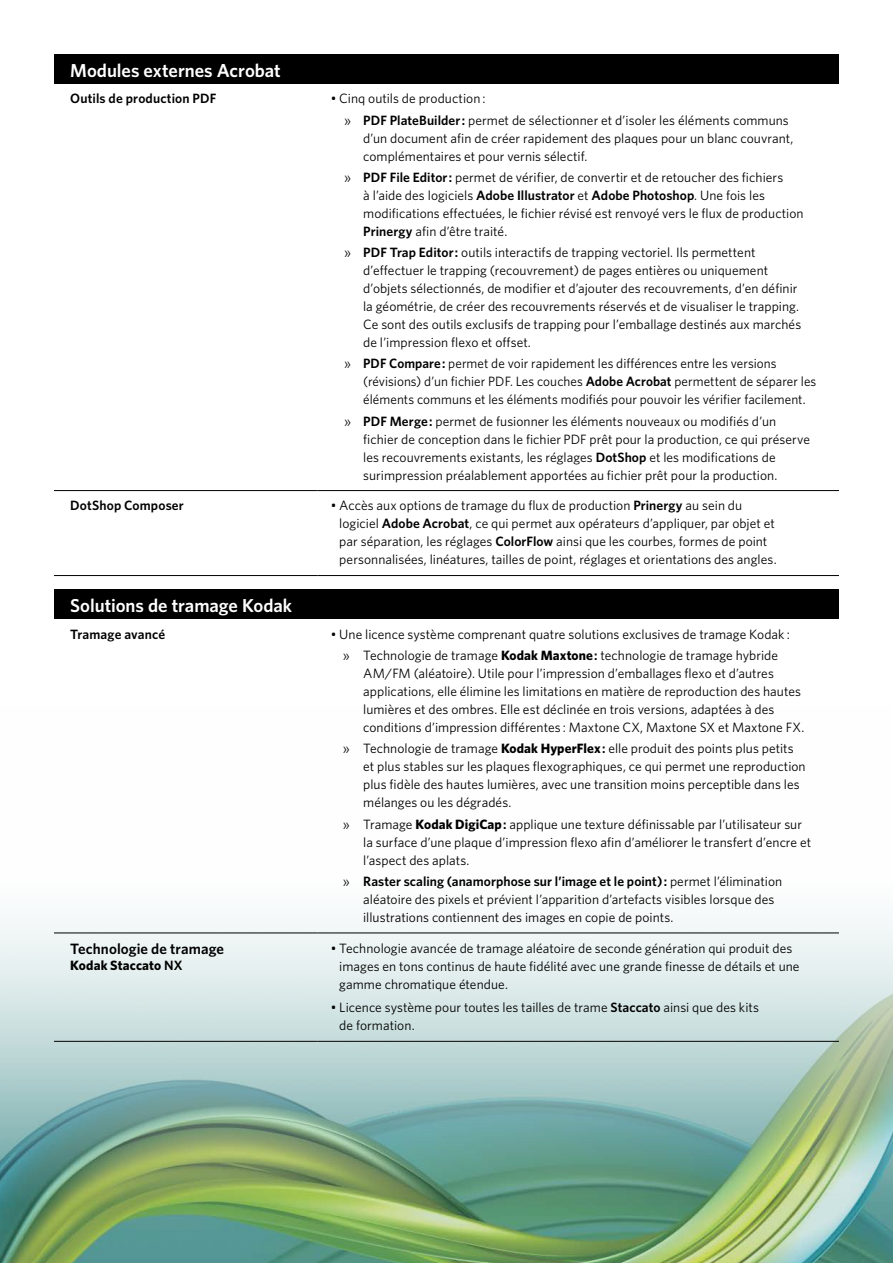
<style>
.page{position:relative;width:893px;height:1263px;background:#fff}
.page>*{position:absolute;margin:0;border:0;box-sizing:border-box;transform-origin:0 0}
.t1{font:600 18.75px "Whitney K";color:#fff}
.t2{font:600 15px "Whitney K";letter-spacing:.005em;color:#000}
.t3{font:13.5px/18px "Whitney K";letter-spacing:.005em;color:#000}
.t4{font:600 13.5px "Whitney K";letter-spacing:.01em;color:#000}
.t5{font:700 13.5px "Whitney K";letter-spacing:.01em;color:#000}
.s1{font-weight:600}
.s2{font-weight:700}
</style>
<div class="page">
<img style="left:0;top:919px;width:893px;height:344px">
<div style="left:54px;top:54px;width:785px;height:29px;background:#000"></div>
<hr style="left:54px;top:575px;width:263px;height:1px;background:#000">
<hr style="left:317px;top:575px;width:522px;height:1px;background:#000">
<hr style="left:54px;top:490px;width:263px;height:1px;background:#000">
<hr style="left:317px;top:490px;width:522px;height:1px;background:#000">
<div style="left:54px;top:590px;width:785px;height:29px;background:#000"></div>
<hr style="left:54px;top:932px;width:263px;height:1px;background:#000">
<hr style="left:317px;top:932px;width:522px;height:1px;background:#000">
<hr style="left:54px;top:1041px;width:263px;height:1px;background:#000">
<hr style="left:317px;top:1041px;width:522px;height:1px;background:#000">
<h1 class="t1" style="left:70px;top:58px;width:212px">Modules externes Acrobat</h1>
<p class="t4" style="left:70px;top:90px;width:148px">Outils de production PDF</p>
<p class="t3" style="left:344px;top:88px;width:446px;line-height:21.3px;text-indent:-14px">• Cinq outils de production :<br>» <span class="s1">PDF PlateBuilder :</span> permet de sélectionner et d’isoler les éléments communs</p>
<p class="t3" style="left:363px;top:128px;width:432px">d’un document afin de créer rapidement des plaques pour un blanc couvrant, complémentaires et pour vernis sélectif.</p>
<p class="t3" style="left:363px;top:168px;width:442px;text-indent:-19px">» <span class="s1">PDF File Editor :</span> permet de vérifier, de convertir et de retoucher des fichiers<br>à l’aide des logiciels <span class="s1">Adobe Illustrator</span> et <span class="s1">Adobe Photoshop</span>. Une fois les modifications effectuées, le fichier révisé est renvoyé vers le flux de production <span class="s1">Prinergy</span> afin d’être traité.</p>
<p class="t3" style="left:363px;top:243px;width:440px;text-indent:-19px">» <span class="s1">PDF Trap Editor :</span> outils interactifs de trapping vectoriel. Ils permettent d’effectuer le trapping (recouvrement) de pages entières ou uniquement d’objets sélectionnés, de modifier et d’ajouter des recouvrements, d’en définir la géométrie, de créer des recouvrements réservés et de visualiser le trapping.<br>Ce sont des outils exclusifs de trapping pour l’emballage destinés aux marchés de l’impression flexo et offset.</p>
<p class="t3" style="left:363px;top:354px;width:455px;text-indent:-19px">» <span class="s1">PDF Compare :</span> permet de voir rapidement les différences entre les versions (révisions) d’un fichier PDF. Les couches <span class="s1">Adobe Acrobat</span> permettent de séparer les éléments communs et les éléments modifiés pour pouvoir les vérifier facilement.</p>
<p class="t3" style="left:363px;top:411px;width:448px;text-indent:-19px">» <span class="s1">PDF Merge :</span> permet de fusionner les éléments nouveaux ou modifiés d’un fichier de conception dans le fichier PDF prêt pour la production, ce qui préserve les recouvrements existants, les réglages <span class="s1">DotShop</span> et les modifications de surimpression préalablement apportées au fichier prêt pour la production.</p>
<p class="t4" style="left:70px;top:497px;width:115px">DotShop Composer</p>
<p class="t3" style="left:339px;top:496px;width:439px;text-indent:-9px">• Accès aux options de tramage du flux de production <span class="s1">Prinergy</span> au sein du logiciel <span class="s1">Adobe Acrobat</span>, ce qui permet aux opérateurs d’appliquer, par objet et par séparation, les réglages <span class="s1">ColorFlow</span> ainsi que les courbes, formes de point personnalisées, linéatures, tailles de point, réglages et orientations des angles.</p>
<h1 class="t1" style="left:70px;top:593px;width:223px">Solutions de tramage Kodak</h1>
<p class="t4" style="left:70px;top:625px;width:96px">Tramage avancé</p>
<p class="t3" style="left:331px;top:623px;width:461px;line-height:21.3px;text-align:center">• Une licence système comprenant quatre solutions exclusives de tramage Kodak : » Technologie de tramage <span class="s2">Kodak Maxtone</span> <span class="s1">:</span> technologie de tramage hybride</p>
<p class="t3" style="left:363px;top:664px;width:443px">AM/FM (aléatoire). Utile pour l’impression d’emballages flexo et d’autres applications, elle élimine les limitations en matière de reproduction des hautes lumières et des ombres. Elle est déclinée en trois versions, adaptées à des conditions d’impression différentes : Maxtone CX, Maxtone SX et Maxtone FX.</p>
<p class="t3" style="left:363px;top:739px;width:444px;text-indent:-20px">» Technologie de tramage <span class="s2">Kodak HyperFlex</span> <span class="s1">:</span> elle produit des points plus petits et plus stables sur les plaques flexographiques, ce qui permet une reproduction plus fidèle des hautes lumières, avec une transition moins perceptible dans les mélanges ou les dégradés.</p>
<p class="t3" style="left:363px;top:814px;width:449px;text-indent:-20px">» Tramage <span class="s2">Kodak DigiCap</span> <span class="s1">:</span> applique une texture définissable par l’utilisateur sur la surface d’une plaque d’impression flexo afin d’améliorer le transfert d’encre et l’aspect des aplats.</p>
<p class="t3" style="left:363px;top:872px;width:421px;text-indent:-20px">» <span class="s1">Raster scaling (anamorphose sur l’image et le point) :</span> permet l’élimination aléatoire des pixels et prévient l’apparition d’artefacts visibles lorsque des illustrations contiennent des images en copie de points.</p>
<p class="t2" style="left:70px;top:939px;width:155px">Technologie de tramage</p>
<p class="t5" style="left:70px;top:956px;width:114px">Kodak Staccato <span class="s1">NX</span></p>
<p class="t3" style="left:339px;top:939px;width:462px;text-indent:-9px">• Technologie avancée de tramage aléatoire de seconde génération qui produit des images en tons continus de haute fidélité avec une grande finesse de détails et une gamme chromatique étendue.</p>
<p class="t3" style="left:339px;top:998px;width:421px;text-indent:-9px">• Licence système pour toutes les tailles de trame <span class="s1">Staccato</span> ainsi que des kits de formation.</p>
</div>
